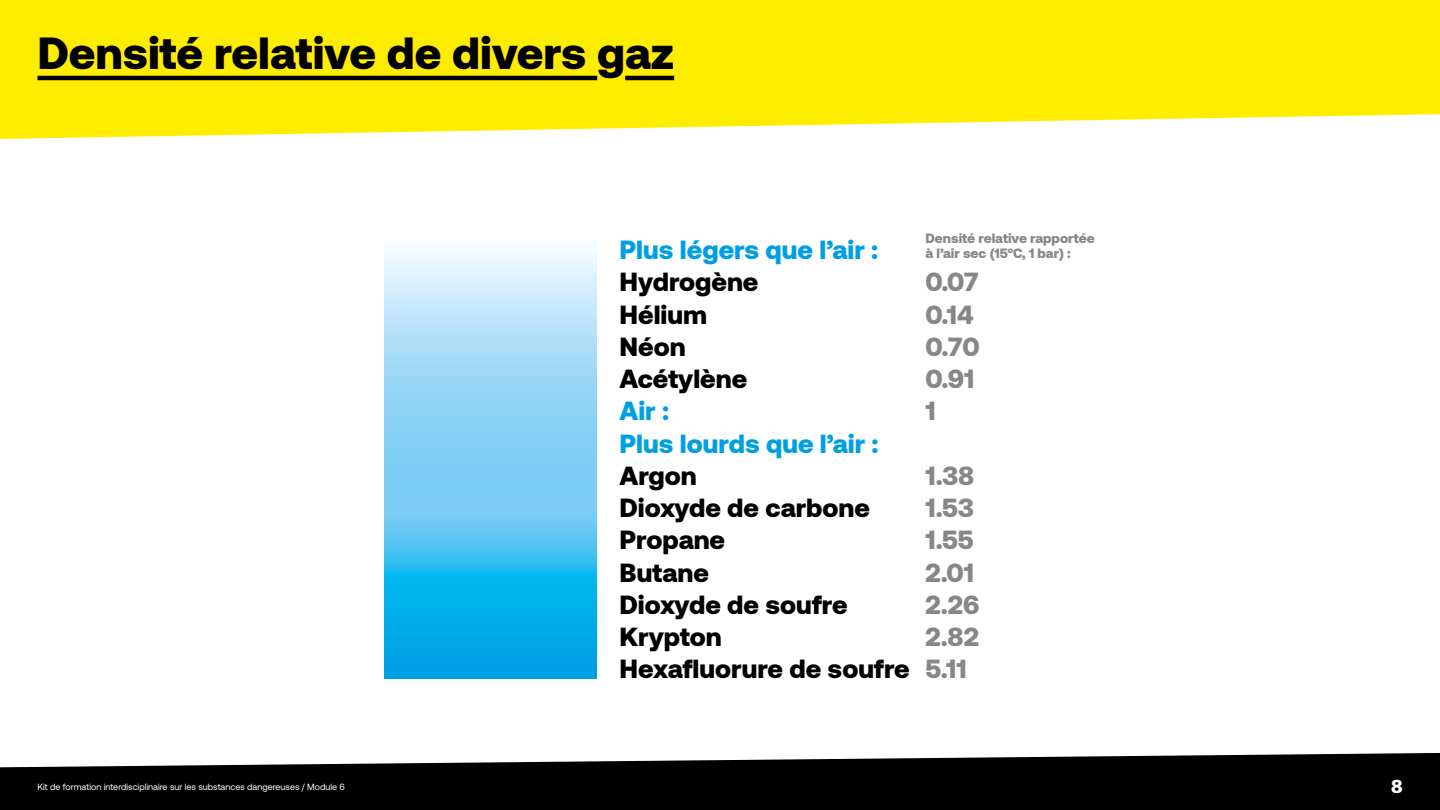
<style>
.page{position:relative;width:1440px;height:810px;background:#fff}
.page>*{position:absolute;margin:0;border:0;box-sizing:border-box;transform-origin:0 0}
.t1{font:900 45px "Aeonik";color:#000}
.t2{font:900 26.25px/32.2px "Aeonik";color:#000}
.t3{font:900 26.25px "Aeonik";color:#009fe3}
.t4{font:900 26.25px "Aeonik";color:#878787}
.t5{font:900 18.75px "Aeonik";color:#fff}
.t6{font:900 13.5px/15px "Aeonik";color:#878787}
.t7{font:9px "Aeonik";color:#fff}
.s1{color:#878787}
</style>
<div class="page">
<svg style="left:0;top:753px;width:1440px;height:57px;fill:#000"></svg>
<svg style="left:0;top:0;width:1440px;height:139px;fill:#ffed00"></svg>
<hr style="left:38px;top:76px;width:559px;height:4px;background:#000">
<hr style="left:625px;top:76px;width:49px;height:4px;background:#000">
<svg style="left:384px;top:250px;width:213px;height:429px"></svg>
<h1 class="t1" style="left:38px;top:27px;width:638px">Densité relative de divers gaz</h1>
<p class="t6" style="left:926px;top:231px;width:171px">Densité relative rapportée à l’air sec (15°C, 1 bar) :</p>
<p class="t3" style="left:620px;top:234px;width:260px">Plus légers que l’air :</p>
<p class="t2" style="left:620px;top:266px;width:141px">Hydrogène</p>
<p class="t4" style="left:926px;top:267px;width:54px">0.07</p>
<p class="t2" style="left:620px;top:298px;width:89px">Hélium</p>
<p class="t4" style="left:926px;top:299px;width:50px">0.14</p>
<p class="t2" style="left:620px;top:330px;width:68px">Néon</p>
<p class="t4" style="left:926px;top:331px;width:56px">0.70</p>
<p class="t2" style="left:620px;top:362px;width:129px">Acétylène</p>
<p class="t4" style="left:926px;top:363px;width:51px">0.91</p>
<p class="t3" style="left:620px;top:396px;width:51px">Air :</p>
<p class="t4" style="left:926px;top:396px;width:12px">1</p>
<p class="t3" style="left:620px;top:428px;width:261px">Plus lourds que l’air :</p>
<p class="t2" style="left:620px;top:459px;width:79px">Argon</p>
<p class="t4" style="left:926px;top:460px;width:50px">1.38</p>
<p class="t2" style="left:620px;top:491px;width:252px">Dioxyde de carbone</p>
<p class="t4" style="left:926px;top:493px;width:50px">1.53</p>
<p class="t2" style="left:620px;top:524px;width:107px">Propane</p>
<p class="t4" style="left:926px;top:525px;width:50px">1.55</p>
<p class="t2" style="left:620px;top:556px;width:91px">Butane</p>
<p class="t4" style="left:926px;top:557px;width:50px">2.01</p>
<p class="t2" style="left:620px;top:588px;width:230px">Dioxyde de soufre</p>
<p class="t4" style="left:926px;top:589px;width:56px">2.26</p>
<p class="t2" style="left:620px;top:620px;width:104px">Krypton</p>
<p class="t2" style="left:620px;top:620px;width:361px;text-indent:306px"><span class="s1">2.82<br></span>Hexafluorure de soufre <span class="s1">5.11</span></p>
<p class="t7" style="left:38px;top:782px;width:309px">Kit de formation interdisciplinaire sur les substances dangereuses / Module 6</p>
<p class="t5" style="left:1391px;top:775px;width:13px">8</p>
</div>
